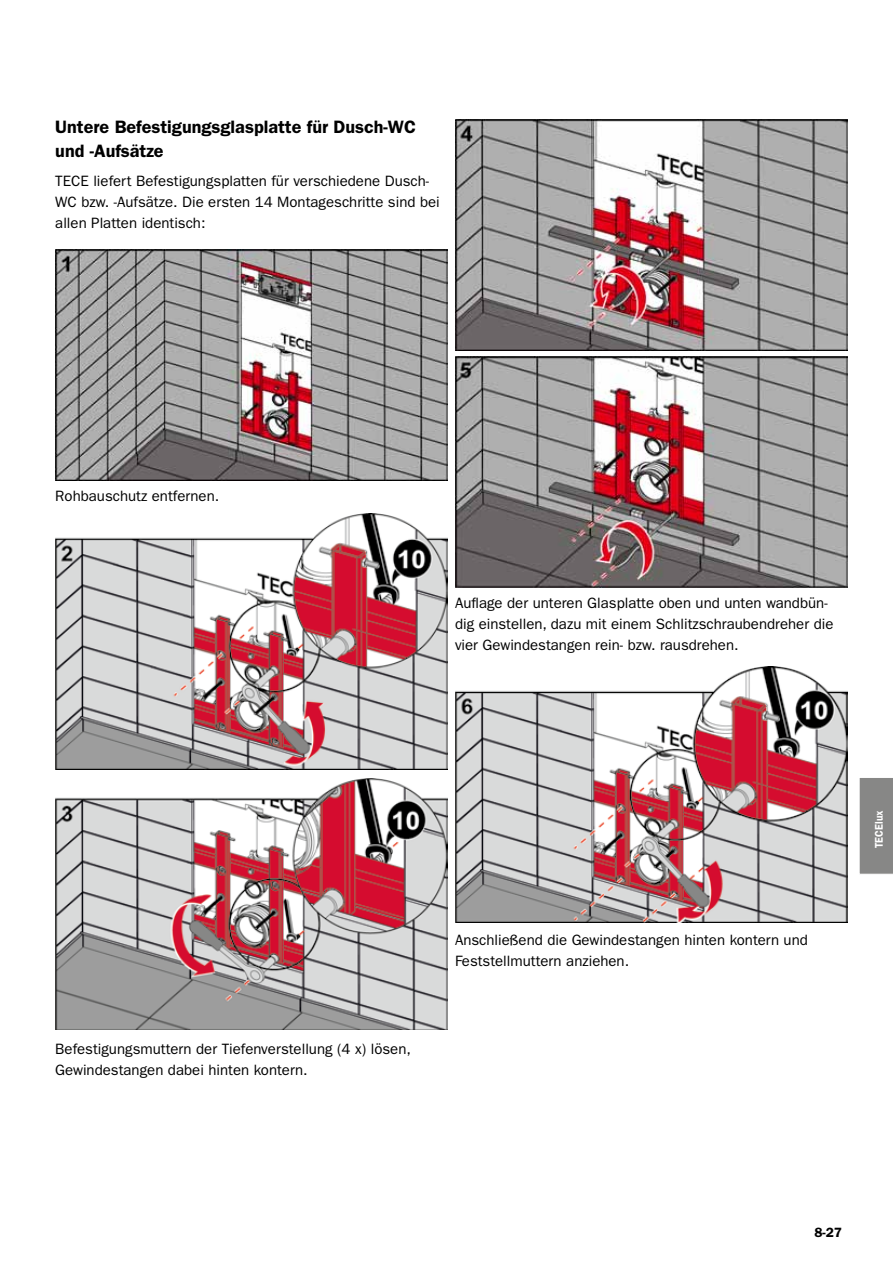
<style>
.page{position:relative;width:893px;height:1263px;background:#fff}
.page>*{position:absolute;margin:0;border:0;box-sizing:border-box;transform-origin:0 0}
.t1{font:600 18px/24px "Franklin Gothic";color:#000}
.t2{font:15px/21px "Franklin Gothic";color:#000}
.t3{font:600 13.5px "Franklin Gothic";color:#000}
.t4{font:600 11.25px "Franklin Gothic";letter-spacing:.005em;color:#fff;scale:.9 1}
</style>
<div class="page">
<div style="left:859px;top:778px;width:34px;height:96px;background:#878786"></div>
<img style="left:55px;top:249px;width:393px;height:231px">
<img style="left:55px;top:513px;width:393px;height:257px">
<img style="left:55px;top:779px;width:393px;height:251px">
<img style="left:455px;top:119px;width:393px;height:231px">
<img style="left:455px;top:356px;width:393px;height:231px">
<img style="left:455px;top:666px;width:393px;height:257px">
<p class="t1" style="left:55px;top:114px;width:362px">Untere Befestigungsglasplatte für Dusch-WC und -Aufsätze</p>
<p class="t2" style="left:55px;top:171px;width:386px">TECE liefert Befestigungsplatten für verschiedene Dusch-<br>WC bzw. -Aufsätze. Die ersten 14 Montageschritte sind bei allen Platten identisch:</p>
<p class="t2" style="left:55px;top:486px;width:166px">Rohbauschutz entfernen.</p>
<p class="t2" style="left:455px;top:593px;width:380px">Auflage der unteren Glasplatte oben und unten wandbün&shy;dig einstellen, dazu mit einem Schlitzschraubendreher die vier Gewindestangen rein- bzw. rausdrehen.</p>
<p class="t2" style="left:55px;top:1038px;width:357px">Befestigungsmuttern der Tiefenverstellung (4 x) lösen,<br>Gewindestangen dabei hinten kontern.</p>
<p class="t2" style="left:455px;top:929px;width:354px">Anschließend die Gewindestangen hinten kontern und<br>Feststellmuttern anziehen.</p>
<p class="t4" style="left:872px;top:848px;width:43px;rotate:-90deg">TECElux</p>
<p class="t3" style="left:814px;top:1224px;width:29px">8-27</p>
</div>
